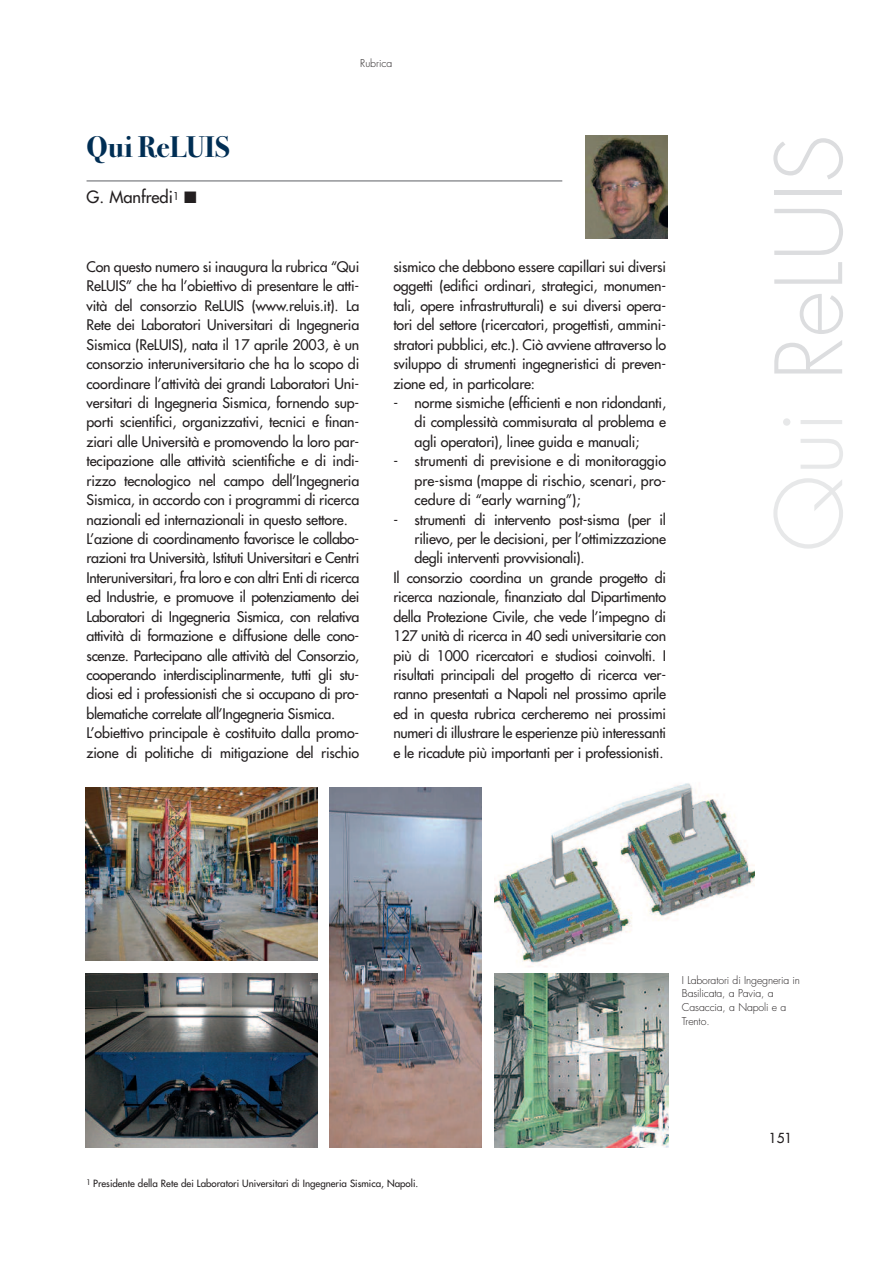
<style>
.page{position:relative;width:893px;height:1263px;background:#fff}
.page>*{position:absolute;margin:0;border:0;box-sizing:border-box;transform-origin:0 0}
.t1{font:300 90px "Futura";color:#dcdddf}
.t2{font:30px "Bodoni Svty Two ITCTT Bold";color:#002e54}
.t3{font:16.5px "Futura";color:#231f20}
.t4{font:14.25px/19.4px "Futura";letter-spacing:-.015em;color:#231f20;text-align:justify}
.t5{font:13.5px "Futura";color:#231f20}
.t6{font:300 10.5px/13.8px "Futura";letter-spacing:-.015em;color:#231f20}
.t7{font:9.75px "Futura";color:#231f20}
.s1{color:#e7e8e9}
</style>
<div class="page">
<img style="left:494px;top:783px;width:261px;height:202px">
<hr style="left:87px;top:180px;width:475px;height:2px;background:#939598">
<img style="left:585px;top:136px;width:82px;height:102px">
<img style="left:85px;top:787px;width:232px;height:174px">
<img style="left:85px;top:974px;width:232px;height:173px">
<img style="left:495px;top:974px;width:173px;height:173px">
<img style="left:330px;top:787px;width:151px;height:360px">
<h2 class="t2" style="left:87px;top:122px;width:145px">Qui ReLUIS</h2>
<p class="t3" style="left:87px;top:189px;width:112px">G. Manfredi<sup>1</sup> ■</p>
<p class="t6" style="left:360px;top:57px;width:34px">Rubrica</p>
<p class="t4" style="left:87px;top:258px;width:274px;text-align:left">Con questo numero si inaugura la rubrica “Qui ReLUIS” che ha l’obiettivo di presentare le atti&shy;vità del consorzio ReLUIS (www.reluis.it). La Rete dei Laboratori Universitari di Ingegneria Sismica (ReLUIS), nata il 17 aprile 2003, è un consorzio interuniversitario che ha lo scopo di coordinare l’attività dei grandi Laboratori Uni&shy;versitari di Ingegneria Sismica, fornendo sup&shy;porti scientifici, organizzativi, tecnici e finan&shy;ziari alle Università e promovendo la loro par&shy;tecipazione alle attività scientifiche e di indi&shy;rizzo tecnologico nel campo dell’Ingegneria Sismica, in accordo con i programmi di ricerca nazionali ed internazionali in questo settore.<br>L’azione di coordinamento favorisce le collabo&shy;razioni tra Università, Istituti Universitari e Centri Interuniversitari, fra loro e con altri Enti di ricerca ed Industrie, e promuove il potenziamento dei Laboratori di Ingegneria Sismica, con relativa attività di formazione e diffusione delle cono&shy;scenze. Partecipano alle attività del Consorzio, cooperando interdisciplinarmente, tutti gli stu&shy;diosi ed i professionisti che si occupano di pro&shy;blematiche correlate all’Ingegneria Sismica.<br>L’obiettivo principale è costituito dalla promo&shy;zione di politiche di mitigazione del rischio</p>
<p class="t4" style="left:393px;top:258px;width:274px">sismico che debbono essere capillari sui diversi oggetti (edifici ordinari, strategici, monumen&shy;tali, opere infrastrutturali) e sui diversi opera&shy;tori del settore (ricercatori, progettisti, ammini&shy;stratori pubblici, etc.). Ciò avviene attraverso lo sviluppo di strumenti ingegneristici di preven&shy;zione ed, in particolare:</p>
<p class="t4" style="left:415px;top:394px;width:253px;text-indent:-21px">- norme sismiche (efficienti e non ridondanti, di complessità commisurata al problema e agli operatori), linee guida e manuali;</p>
<p class="t4" style="left:415px;top:452px;width:253px;text-indent:-21px">- strumenti di previsione e di monitoraggio pre-sisma (mappe di rischio, scenari, pro&shy;cedure di “early warning”);</p>
<p class="t4" style="left:393px;top:511px;width:274px">- strumenti di intervento post-sisma (per il</p>
<p class="t4" style="left:415px;top:530px;width:253px">rilievo, per le decisioni, per l’ottimizzazione</p>
<p class="t4" style="left:415px;top:549px;width:171px">degli interventi provvisionali).</p>
<p class="t4" style="left:393px;top:569px;width:274px">Il consorzio coordina un grande progetto di</p>
<p class="t4" style="left:393px;top:588px;width:274px">ricerca nazionale, finanziato dal Dipartimento</p>
<p class="t4" style="left:393px;top:608px;width:274px">della Protezione Civile, che vede l’impegno di</p>
<p class="t4" style="left:393px;top:627px;width:274px">127 unità di ricerca in 40 sedi universitarie con</p>
<p class="t4" style="left:393px;top:647px;width:274px">più di 1000 ricercatori e studiosi coinvolti. I</p>
<p class="t4" style="left:393px;top:666px;width:274px">risultati principali del progetto di ricerca ver-</p>
<p class="t4" style="left:393px;top:685px;width:274px">ranno presentati a Napoli nel prossimo aprile</p>
<p class="t4" style="left:393px;top:705px;width:274px">ed in questa rubrica cercheremo nei prossimi</p>
<p class="t4" style="left:393px;top:724px;width:274px">numeri di illustrare le esperienze più interessanti</p>
<p class="t4" style="left:393px;top:744px;width:272px">e le ricadute più importanti per i professionisti.</p>
<h1 class="t1" style="left:768px;top:552px;width:419px;rotate:-90deg"><span class="s1">Qui</span> ReLUIS</h1>
<p class="t7" style="left:87px;top:1179px;width:333px"><sup>1</sup> Presidente della Rete dei Laboratori Universitari di Ingegneria Sismica, Napoli.</p>
<p class="t6" style="left:682px;top:974px;width:120px">I Laboratori di Ingegneria in<br>Basilicata, a Pavia, a<br>Casaccia, a Napoli e a<br>Trento.</p>
<p class="t5" style="left:769px;top:1131px;width:25px">151</p>
</div>
